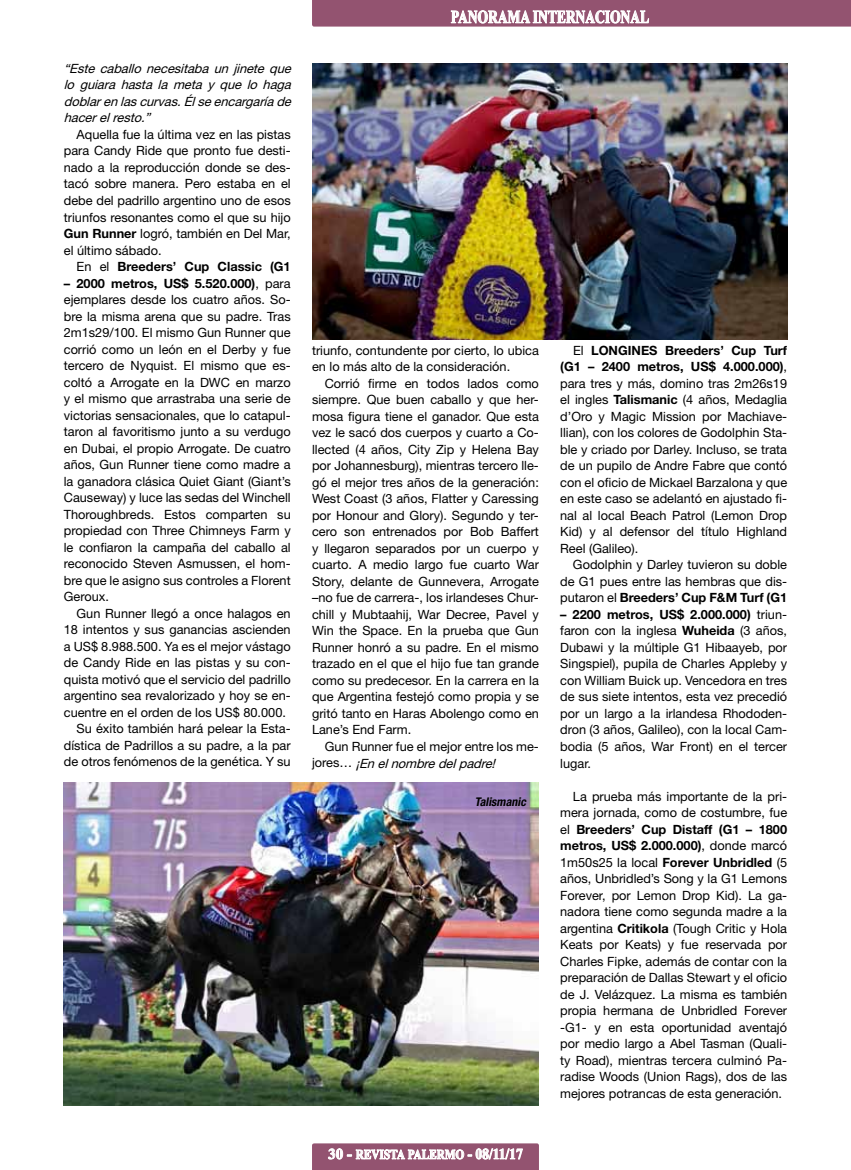
<style>
.page{position:relative;width:851px;height:1170px;background:#fff}
.page>*{position:absolute;margin:0;border:0;box-sizing:border-box;transform-origin:0 0}
.t1{font:700 18px "Times New Roman";color:#fff;scale:.75 1}
.t2{font:700 13.5px "Times New Roman";color:#fff;scale:.83 1}
.t3{font:12.75px/16.5px "Helvetica Neue LT Std";color:#000;text-align:justify}
.t4{font:italic 12.75px/16.5px "Helvetica Neue LT Std";color:#000;text-align:justify}
.t5{font:700 12.75px "Helvetica Neue LT Std";color:#000}
.t6{font:italic 700 condensed 12px "Helvetica Neue LT Std";color:#000}
.s1{font-weight:700}
.s2{font-weight:400}
.s3{font-style:italic}
.s4{font-size:15px}
</style>
<div class="page">
<svg style="left:312px;top:1143px;width:227px;height:26px;background:#a67289"></svg>
<svg style="left:312px;top:0;width:538px;height:27px;background:#9d637d"></svg>
<img style="left:312px;top:64px;width:475px;height:275px">
<img style="left:64px;top:782px;width:475px;height:323px">
<p class="t4" style="left:64px;top:60px;width:232px">“Este caballo necesitaba un jinete que lo guiara hasta la meta y que lo haga doblarenlascurvas.Élseencargaríade hacerelresto.”</p>
<p class="t3" style="left:64px;top:126px;width:228px;text-indent:13px">Aquella fue la última vez en las pistas para Candy Ride que pronto fue desti&shy;nado a la reproducción donde se des&shy;tacó sobre manera. Pero estaba en el debe del padrillo argentino uno de esos triunfos resonantes como el que su hijo <span class="s1">Gun Runner</span> logró, también en Del Mar, el último sábado.</p>
<p class="t5" style="left:77px;top:258px;width:216px"><span class="s2">En el</span> Breeders’ Cup Classic (G1</p>
<p class="t3" style="left:64px;top:274px;width:228px"><span class="s1">– 2000 metros, US$ 5.520.000)</span>, para ejemplares desde los cuatro años. So&shy;bre la misma arena que su padre. Tras 2m1s29/100. El mismo Gun Runner que corrió como un león en el Derby y fue tercero de Nyquist. El mismo que es&shy;coltó a Arrogate en la DWC en marzo y el mismo que arrastraba una serie de victorias sensacionales, que lo catapul&shy;taron al favoritismo junto a su verdugo en Dubai, el propio Arrogate. De cuatro años, Gun Runner tiene como madre a la ganadora clásica Quiet Giant (Giant’s Causeway) y luce las sedas del Winchell Thoroughbreds. Estos comparten su propiedad con Three Chimneys Farm y le confiaron la campaña del caballo al reconocido Steven Asmussen, el hom&shy;bre que le asigno sus controles a Florent Geroux.</p>
<p class="t3" style="left:77px;top:604px;width:215px">Gun Runner llegó a once halagos en</p>
<p class="t3" style="left:64px;top:621px;width:228px">18 intentos y sus ganancias ascienden</p>
<p class="t3" style="left:64px;top:637px;width:228px">a US$ 8.988.500. Ya es el mejor vástago</p>
<p class="t3" style="left:64px;top:654px;width:228px">de Candy Ride en las pistas y su con-</p>
<p class="t3" style="left:64px;top:670px;width:228px">quista motivó que el servicio del padrillo</p>
<p class="t3" style="left:64px;top:687px;width:228px">argentino sea revalorizado y hoy se en-</p>
<p class="t3" style="left:64px;top:703px;width:224px">cuentre en el orden de los US$ 80.000.</p>
<p class="t3" style="left:77px;top:720px;width:215px">Su éxito también hará pelear la Esta-</p>
<p class="t3" style="left:64px;top:736px;width:228px">dística de Padrillos a su padre, a la par</p>
<p class="t3" style="left:64px;top:753px;width:228px">de otros fenómenos de la genética. Y su</p>
<h1 class="t1" style="left:451px;top:4px;width:266px">PANORAMA INTERNACIONAL</h1>
<p class="t3" style="left:312px;top:342px;width:228px">triunfo, contundente por cierto, lo ubica en lo más alto de la consideración.</p>
<p class="t3" style="left:312px;top:375px;width:228px;text-indent:13px">Corrió firme en todos lados como siempre. Que buen caballo y que her&shy;mosa figura tiene el ganador. Que esta vez le sacó dos cuerpos y cuarto a Co&shy;llected (4 años, City Zip y Helena Bay por Johannesburg), mientras tercero lle&shy;gó el mejor tres años de la generación:<br>West Coast (3 años, Flatter y Caressing por Honour and Glory). Segundo y ter&shy;cero son entrenados por Bob Baffert y llegaron separados por un cuerpo y cuarto. A medio largo fue cuarto War Story, delante de Gunnevera, Arrogate –no fue de carrera-, los irlandeses Chur&shy;chill y Mubtaahij, War Decree, Pavel y Win the Space. En la prueba que Gun Runner honró a su padre. En el mismo trazado en el que el hijo fue tan grande como su predecesor. En la carrera en la que Argentina festejó como propia y se gritó tanto en Haras Abolengo como en Lane’s End Farm.</p>
<p class="t3" style="left:312px;top:737px;width:228px;text-indent:13px">Gun Runner fue el mejor entre los me&shy;j o r e s … <span class="s3">¡Enelnombredelpadre!</span></p>
<p class="t6" style="left:475px;top:794px;width:55px">Talismanic</p>
<p class="t2" style="left:328px;top:1144px;width:236px"><span class="s4">30 -</span> REVISTA PALERMO <span class="s4">- 08/11/17</span></p>
<p class="t3" style="left:560px;top:342px;width:228px;text-indent:13px">El <span class="s1">LONGINES Breeders’ Cup Turf (G1 – 2400 metros, US$ 4.000.000)</span>, para tres y más, domino tras 2m26s19 el ingles <span class="s1">Talismanic</span> (4 años, Medaglia d’Oro y Magic Mission por Machiave&shy;llian), con los colores de Godolphin Sta&shy;ble y criado por Darley. Incluso, se trata de un pupilo de Andre Fabre que contó con el oficio de Mickael Barzalona y que en este caso se adelantó en ajustado fi&shy;nal al local Beach Patrol (Lemon Drop Kid) y al defensor del título Highland Reel (Galileo).</p>
<p class="t3" style="left:560px;top:556px;width:228px;text-indent:13px">Godolphin y Darley tuvieron su doble de G1 pues entre las hembras que dis&shy;putaron el <span class="s1">Breeders’ Cup F&amp;M Turf (G1</span></p>
<p class="t3" style="left:560px;top:606px;width:228px"><span class="s1">– 2200 metros, US$ 2.000.000)</span> triun&shy;faron con la inglesa <span class="s1">Wuheida</span> (3 años, Dubawi y la múltiple G1 Hibaayeb, por Singspiel), pupila de Charles Appleby y con William Buick up. Vencedora en tres de sus siete intentos, esta vez precedió por un largo a la irlandesa Rhododen&shy;dron (3 años, Galileo), con la local Cam&shy;bodia (5 años, War Front) en el tercer lugar.</p>
<p class="t3" style="left:560px;top:787px;width:228px;text-indent:13px">La prueba más importante de la pri&shy;mera jornada, como de costumbre, fue el <span class="s1">Breeders’ Cup Distaff (G1 – 1800 metros, US$ 2.000.000)</span>, donde marcó 1m50s25 la local <span class="s1">Forever Unbridled</span> (5 años, Unbridled’s Song y la G1 Lemons Forever, por Lemon Drop Kid). La ga&shy;nadora tiene como segunda madre a la argentina <span class="s1">Critikola</span> (Tough Critic y Hola Keats por Keats) y fue reservada por Charles Fipke, además de contar con la preparación de Dallas Stewart y el oficio de J. Velázquez. La misma es también propia hermana de Unbridled Forever -G1- y en esta oportunidad aventajó por medio largo a Abel Tasman (Quali&shy;ty Road), mientras tercera culminó Pa&shy;radise Woods (Union Rags), dos de las mejores potrancas de esta generación.</p>
</div>
